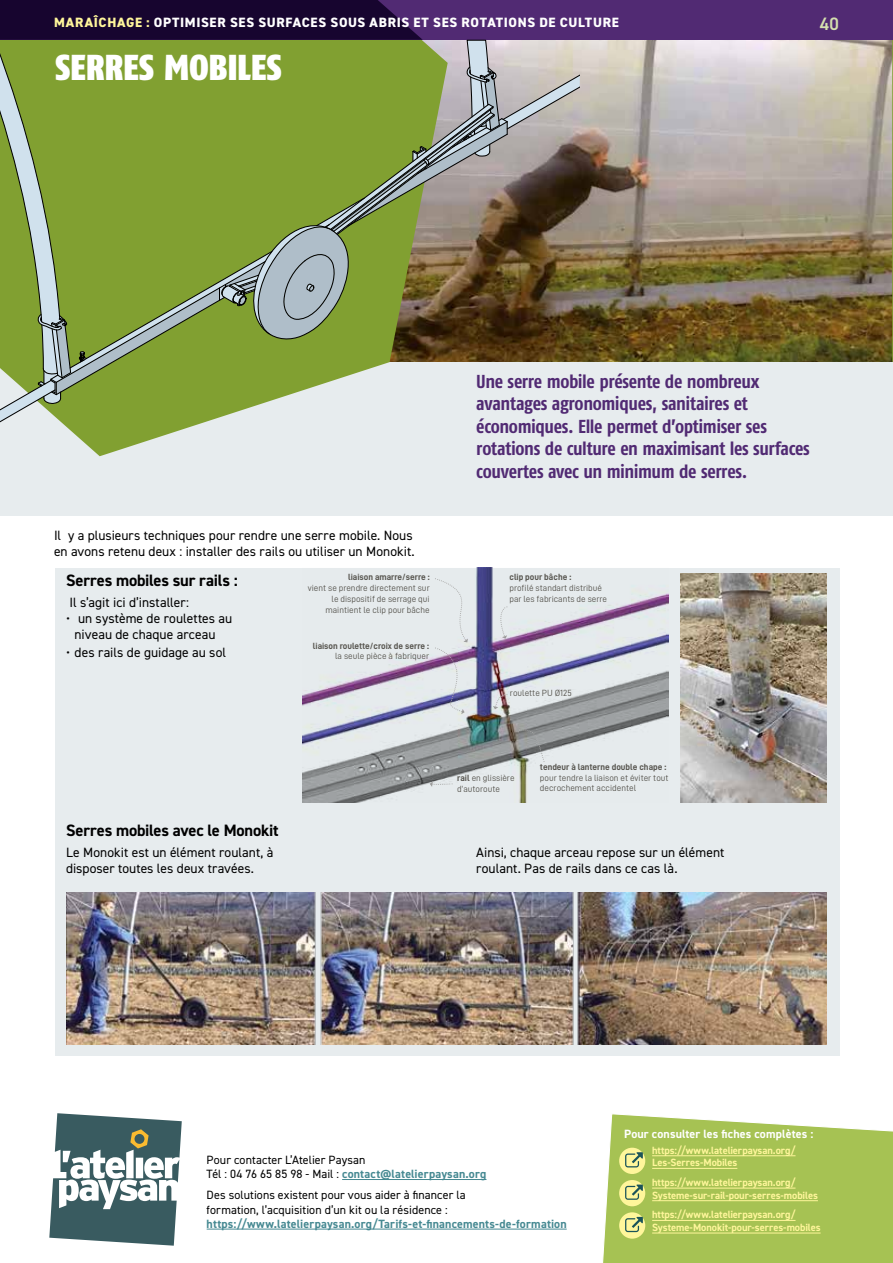
<style>
.page{position:relative;width:893px;height:1263px;background:#fff}
.page>*{position:absolute;margin:0;border:0;box-sizing:border-box;transform-origin:0 0}
.t1{font:900 36px "Fago Co";color:#fff}
.t2{font:700 18.75px/22.5px "Fago Co";letter-spacing:-.02em;color:#512a73}
.t3{font:600 18px "DIN2014";color:#d5e0af}
.t4{font:700 16.5px "DIN2014";letter-spacing:-.01em;color:#000}
.t5{font:13.5px/16.2px "DIN2014";color:#000}
.t6{font:800 13.5px "DIN2014";letter-spacing:.05em;color:#fff}
.t7{font:12px/14.4px "DIN2014";letter-spacing:.005em;color:#000}
.t8{font:700 12px "DIN2014";letter-spacing:.015em;color:#468992}
.t9{font:700 12px "DIN2014";letter-spacing:.015em;color:#fff}
.t10{font:700 10.5px/12.6px "DIN2014";letter-spacing:-.005em;color:#fff69b}
.t11{font:9px/10.8px "D DIN";color:#57554f}
.t12{font:9px "D DIN Bold";color:#57554f}
.s1{color:#fff69b}
.s2{font-family:"D DIN Bold"}
.s3{font-weight:700;color:#468992}
</style>
<div class="page">
<img style="left:580px;top:40px;width:296px;height:322px">
<div style="left:0;top:362px;width:893px;height:153px;background:#e7ecee"></div>
<svg style="left:876px;top:40px;width:16px;height:322px;background:#968a71"></svg>
<svg style="left:49px;top:1113px;width:133px;height:133px"></svg>
<div style="left:0;top:0;width:893px;height:40px;background:#512a73"></div>
<div style="left:55px;top:568px;width:785px;height:488px;background:#e7ecee"></div>
<hr style="left:342px;top:1179px;width:144px;height:1px;background:#468992">
<hr style="left:207px;top:1229px;width:360px;height:1px;background:#468992">
<svg style="left:0;top:0;width:580px;height:451px"></svg>
<img style="left:66px;top:892px;width:761px;height:152px">
<hr style="left:892px;top:0;width:1px;height:1263px;background:#a6c253">
<img style="left:680px;top:573px;width:147px;height:230px">
<img style="left:303px;top:568px;width:366px;height:235px">
<svg style="left:500px;top:606px;width:7px;height:33px"></svg>
<svg style="left:516px;top:727px;width:29px;height:35px"></svg>
<svg style="left:435px;top:578px;width:33px;height:136px"></svg>
<svg style="left:430px;top:781px;width:23px;height:6px"></svg>
<svg style="left:493px;top:694px;width:14px;height:15px"></svg>
<svg style="left:603px;top:1113px;width:290px;height:150px;background:#b3ca67"></svg>
<p class="t6" style="left:54px;top:13px;width:566px"><span class="s1">MARAÎCHAGE :</span> OPTIMISER SES SURFACES SOUS ABRIS ET SES ROTATIONS DE CULTURE</p>
<h3 class="t3" style="left:820px;top:12px;width:21px">40</h3>
<h1 class="t1" style="left:55px;top:46px;width:228px">SERRES MOBILES</h1>
<p class="t5" style="left:54px;top:527px;width:362px">Il y a plusieurs techniques pour rendre une serre mobile. Nous en avons retenu deux : installer des rails ou utiliser un Monokit.</p>
<p class="t4" style="left:66px;top:569px;width:173px">Serres mobiles sur rails :</p>
<p class="t5" style="left:69px;top:594px;width:121px">Il s’agit ici d’installer:</p>
<p class="t5" style="left:75px;top:610px;width:159px;text-indent:-9px">• un système de roulettes au niveau de chaque arceau</p>
<p class="t5" style="left:66px;top:644px;width:162px">• des rails de guidage au sol</p>
<p class="t12" style="left:348px;top:572px;width:83px">liaison amarre/serre :</p>
<p class="t11" style="left:308px;top:582px;width:123px;text-align:right">vient se prendre directement sur le dispositif de serrage qui maintient le clip pour bâche</p>
<p class="t12" style="left:313px;top:640px;width:118px">liaison roulette/croix de serre :</p>
<p class="t11" style="left:335px;top:651px;width:95px">la seule pièce à fabriquer</p>
<h2 class="t2" style="left:476px;top:370px;width:335px">Une serre mobile présente de nombreux avantages agronomiques, sanitaires et économiques. Elle permet d’optimiser ses rotations de culture en maximisant les surfaces couvertes avec un minimum de serres.</h2>
<p class="t12" style="left:509px;top:572px;width:63px">clip pour bâche :</p>
<p class="t11" style="left:509px;top:582px;width:99px">profilé standart distribué par les fabricants de serre</p>
<p class="t11" style="left:510px;top:687px;width:63px">roulette PU Ø125</p>
<p class="t11" style="left:457px;top:773px;width:59px"><span class="s2">rail</span> en glissière d’autoroute</p>
<p class="t12" style="left:540px;top:762px;width:128px">tendeur à lanterne double chape :</p>
<p class="t11" style="left:540px;top:772px;width:130px">pour tendre la liaison et éviter tout decrochement accidentel</p>
<p class="t4" style="left:66px;top:819px;width:214px">Serres mobiles avec le Monokit</p>
<p class="t5" style="left:66px;top:844px;width:209px">Le Monokit est un élément roulant, à disposer toutes les deux travées.</p>
<p class="t5" style="left:476px;top:844px;width:250px">Ainsi, chaque arceau repose sur un élément roulant. Pas de rails dans ce cas là.</p>
<p class="t7" style="left:207px;top:1152px;width:281px">Pour contacter L’Atelier Paysan<br>Tél : 04 76 65 85 98 - Mail : <span class="s3">contact@latelierpaysan.org</span></p>
<p class="t7" style="left:207px;top:1187px;width:261px">Des solutions existent pour vous aider à financer la formation, l’acquisition d’un kit ou la résidence :</p>
<p class="t8" style="left:207px;top:1216px;width:361px">https://www.latelierpaysan.org/Tarifs-et-financements-de-formation</p>
<p class="t9" style="left:624px;top:1126px;width:191px">Pour consulter les fiches complètes :</p>
<p class="t10" style="left:652px;top:1144px;width:145px">https://www.latelierpaysan.org/<br>Les-Serres-Mobiles</p>
<p class="t10" style="left:652px;top:1176px;width:167px">https://www.latelierpaysan.org/<br>Systeme-sur-rail-pour-serres-mobiles</p>
<p class="t10" style="left:652px;top:1208px;width:170px">https://www.latelierpaysan.org/<br>Systeme-Monokit-pour-serres-mobiles</p>
</div>
